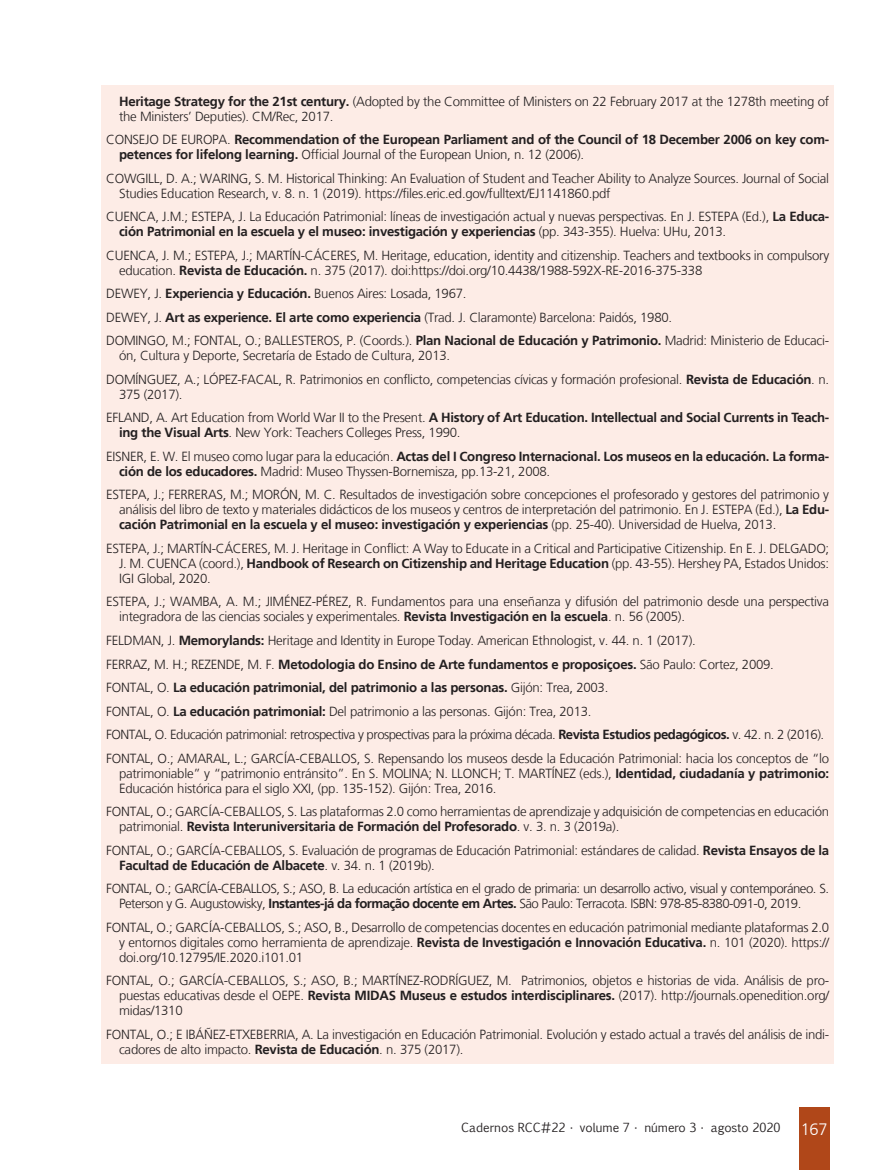
<style>
.page{position:relative;width:893px;height:1170px;background:#fff}
.page>*{position:absolute;margin:0;border:0;box-sizing:border-box;transform-origin:0 0}
.Referências__8_8{font:300 13.2px/15px "Frutiger LT";letter-spacing:-.02em;color:#231f20}
.Referências__8_8-2{font:300 13.2px/15px "Frutiger LT";letter-spacing:-.04em;color:#231f20}
.Referências__8_8-3{font:700 13.2px/15px "Frutiger LT";letter-spacing:-.02em;color:#231f20}
.t1{font:12px "Euphemia CAS";color:#231f20}
.s1{font-weight:700}
.s2{font-weight:300}
.s3{font-family:"Frutiger LT";font-weight:300;font-size:16.5px;color:#fff}
</style>
<div class="page">
<div style="left:799px;top:1107px;width:30px;height:62px;background:#b04719"></div>
<div style="left:102px;top:85px;width:732px;height:978px;background:#fdece6"></div>
<p class="Referências__8_8" style="left:119px;top:94px;width:712px"><span class="s1">Heritage Strategy for the 21st century.</span> (Adopted by the Committee of Ministers on 22 February 2017 at the 1278th meeting of the Ministers’ Deputies). CM/Rec, 2017.</p>
<p class="Referências__8_8-3" style="left:119px;top:132px;width:712px;text-indent:-13px"><span class="s2">CONSEJO DE EUROPA.</span> Recommendation of the European Parliament and of the Council of 18 December 2006 on key com&shy;petences for lifelong learning. <span class="s2">Official Journal of the European Union, n. 12 (2006).</span></p>
<p class="Referências__8_8" style="left:119px;top:171px;width:712px;text-indent:-13px">COWGILL, D. A.; WARING, S. M. Historical Thinking: An Evaluation of Student and Teacher Ability to Analyze Sources. Journal of Social<br>Studies Education Research, v. 8. n. 1 (2019). https://files.eric.ed.gov/fulltext/EJ1141860.pdf</p>
<p class="Referências__8_8" style="left:119px;top:209px;width:712px;text-indent:-13px">CUENCA, J.M.; ESTEPA, J. La Educación Patrimonial: líneas de investigación actual y nuevas perspectivas. En J. ESTEPA (Ed.), <span class="s1">La Educa&shy;ción Patrimonial en la escuela y el museo: investigación y experiencias</span> (pp. 343-355). Huelva: UHu, 2013.</p>
<p class="Referências__8_8" style="left:119px;top:248px;width:712px;text-indent:-13px">CUENCA, J. M.; ESTEPA, J.; MARTÍN-CÁCERES, M. Heritage, education, identity and citizenship. Teachers and textbooks in compulsory education. <span class="s1">Revista de Educación.</span> n. 375 (2017). doi:https://doi.org/10.4438/1988-592X-RE-2016-375-338</p>
<p class="Referências__8_8" style="left:106px;top:286px;width:362px">DEWEY, J. <span class="s1">Experiencia y Educación.</span> Buenos Aires: Losada, 1967.</p>
<p class="Referências__8_8" style="left:106px;top:310px;width:567px">DEWEY, J. <span class="s1">Art as experience. El arte como experiencia</span> (Trad. J. Claramonte) Barcelona: Paidós, 1980.</p>
<p class="Referências__8_8" style="left:119px;top:333px;width:712px;text-indent:-13px">DOMINGO, M.; FONTAL, O.; BALLESTEROS, P. (Coords.). <span class="s1">Plan Nacional de Educación y Patrimonio.</span> Madrid: Ministerio de Educaci&shy;ón, Cultura y Deporte, Secretaría de Estado de Cultura, 2013.</p>
<p class="Referências__8_8" style="left:119px;top:372px;width:712px;text-indent:-13px">DOMÍNGUEZ, A.; LÓPEZ-FACAL, R. Patrimonios en conflicto, competencias cívicas y formación profesional. <span class="s1">Revista de Educación</span>. n.<br>375 (2017).</p>
<p class="Referências__8_8" style="left:119px;top:410px;width:712px;text-indent:-13px">EFLAND, A. Art Education from World War II to the Present. <span class="s1">A History of Art Education. Intellectual and Social Currents in Teach&shy;ing the Visual Arts</span>. New York: Teachers Colleges Press, 1990.</p>
<p class="Referências__8_8" style="left:119px;top:449px;width:712px;text-indent:-13px">EISNER, E. W. El museo como lugar para la educación. <span class="s1">Actas del I Congreso Internacional. Los museos en la educación. La forma&shy;ción de los educadores.</span> Madrid: Museo Thyssen-Bornemisza, pp.13-21, 2008.</p>
<p class="Referências__8_8" style="left:119px;top:487px;width:712px;text-align:justify;text-indent:-13px">ESTEPA, J.; FERRERAS, M.; MORÓN, M. C. Resultados de investigación sobre concepciones el profesorado y gestores del patrimonio y análisis del libro de texto y materiales didácticos de los museos y centros de interpretación del patrimonio. En J. ESTEPA (Ed.), <span class="s1">La Edu&shy;cación Patrimonial en la escuela y el museo: investigación y experiencias</span> (pp. 25-40). Universidad de Huelva, 2013.</p>
<p class="Referências__8_8" style="left:119px;top:541px;width:712px;text-align:justify;text-indent:-13px">ESTEPA, J.; MARTÍN-CÁCERES, M. J. Heritage in Conflict: A Way to Educate in a Critical and Participative Citizenship. En E. J. DELGADO; J. M. CUENCA (coord.), <span class="s1">Handbook of Research on Citizenship and Heritage Education</span> (pp. 43-55). Hershey PA, Estados Unidos:<br>IGI Global, 2020.</p>
<p class="Referências__8_8" style="left:119px;top:594px;width:712px;text-indent:-13px">ESTEPA, J.; WAMBA, A. M.; JIMÉNEZ-PÉREZ, R. Fundamentos para una enseñanza y difusión del patrimonio desde una perspectiva integradora de las ciencias sociales y experimentales. <span class="s1">Revista Investigación en la escuela</span>. n. 56 (2005).</p>
<p class="Referências__8_8" style="left:106px;top:633px;width:591px">FELDMAN, J. <span class="s1">Memorylands:</span> Heritage and Identity in Europe Today. American Ethnologist, v. 44. n. 1 (2017).</p>
<p class="Referências__8_8-3" style="left:106px;top:656px;width:669px"><span class="s2">FERRAZ, M. H.; REZENDE, M. F.</span> Metodologia do Ensino de Arte fundamentos e proposiçoes. <span class="s2">São Paulo: Cortez, 2009.</span></p>
<p class="Referências__8_8-3" style="left:106px;top:680px;width:504px"><span class="s2">FONTAL, O.</span> La educación patrimonial, del patrimonio a las personas. <span class="s2">Gijón: Trea, 2003.</span></p>
<p class="Referências__8_8" style="left:106px;top:703px;width:487px">FONTAL, O. <span class="s1">La educación patrimonial:</span> Del patrimonio a las personas. Gijón: Trea, 2013.</p>
<p class="Referências__8_8-2" style="left:106px;top:727px;width:719px">FONTAL, O. Educación patrimonial: retrospectiva y prospectivas para la próxima década. <span class="s1">Revista Estudios pedagógicos.</span> v. 42. n. 2 (2016).</p>
<p class="Referências__8_8" style="left:119px;top:750px;width:712px;text-align:justify;text-indent:-13px">FONTAL, O.; AMARAL, L.; GARCÍA-CEBALLOS, S. Repensando los museos desde la Educación Patrimonial: hacia los conceptos de “lo patrimoniable” y “patrimonio entránsito”. En S. MOLINA; N. LLONCH; T. MARTÍNEZ (eds.), <span class="s1">Identidad, ciudadanía y patrimonio:<br></span>Educación histórica para el siglo XXI, (pp. 135-152). Gijón: Trea, 2016.</p>
<p class="Referências__8_8" style="left:119px;top:804px;width:712px;text-indent:-13px">FONTAL, O.; GARCÍA-CEBALLOS, S. Las plataformas 2.0 como herramientas de aprendizaje y adquisición de competencias en educación patrimonial. <span class="s1">Revista Interuniversitaria de Formación del Profesorado</span>. v. 3. n. 3 (2019a).</p>
<p class="Referências__8_8" style="left:119px;top:842px;width:712px;text-indent:-13px">FONTAL, O.; GARCÍA-CEBALLOS, S. Evaluación de programas de Educación Patrimonial: estándares de calidad. <span class="s1">Revista Ensayos de la<br>Facultad de Educación de Albacete</span>. v. 34. n. 1 (2019b).</p>
<p class="Referências__8_8-2" style="left:119px;top:881px;width:712px;text-indent:-13px">FONTAL, O.; GARCÍA-CEBALLOS, S.; ASO, B. La educación artística en el grado de primaria: un desarrollo activo, visual y contemporáneo. S.<br>Peterson y G. Augustowisky, <span class="s1">Instantes-já da formação docente em Artes.</span> São Paulo: Terracota. ISBN: 978-85-8380-091-0, 2019.</p>
<p class="Referências__8_8" style="left:119px;top:919px;width:712px;text-align:justify;text-indent:-13px">FONTAL, O.; GARCÍA-CEBALLOS, S.; ASO, B., Desarrollo de competencias docentes en educación patrimonial mediante plataformas 2.0 y entornos digitales como herramienta de aprendizaje. <span class="s1">Revista de Investigación e Innovación Educativa.</span> n. 101 (2020). https:// doi.org/10.12795/IE.2020.i101.01</p>
<p class="Referências__8_8" style="left:119px;top:973px;width:712px;text-align:justify;text-indent:-13px">FONTAL, O.; GARCÍA-CEBALLOS, S.; ASO, B.; MARTÍNEZ-RODRÍGUEZ, M. Patrimonios, objetos e historias de vida. Análisis de pro&shy;puestas educativas desde el OEPE. <span class="s1">Revista MIDAS Museus e estudos interdisciplinares.</span> (2017). http://journals.openedition.org/ midas/1310</p>
<p class="Referências__8_8" style="left:119px;top:1026px;width:712px;text-indent:-13px">FONTAL, O.; E IBÁÑEZ-ETXEBERRIA, A. La investigación en Educación Patrimonial. Evolución y estado actual a través del análisis de indi&shy;cadores de alto impacto. <span class="s1">Revista de Educación</span>. n. 375 (2017).</p>
<p class="t1" style="left:461px;top:1119px;width:368px">Cadernos RCC#22 • volume 7 • número 3 • agosto 2020 <span class="s3">167</span></p>
</div>
